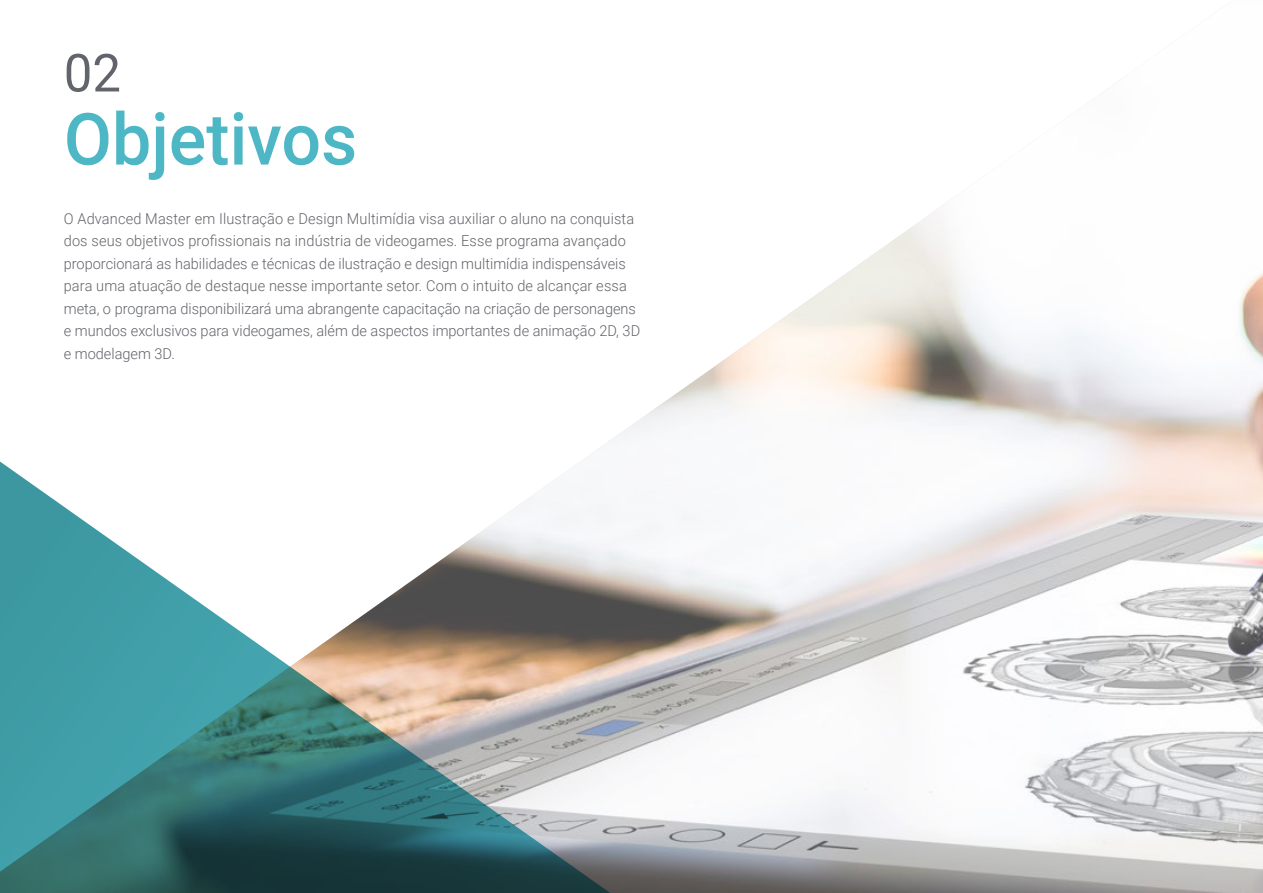
<style>
.page{position:relative;width:1263px;height:893px;background:#fff}
.page>*{position:absolute;margin:0;border:0;box-sizing:border-box;transform-origin:0 0}
.t1{font:500 72px "Roboto";color:#4db7c5}
.t2{font:52.5px "Roboto";color:#61646a}
.t3{font:300 15px/22.5px "Roboto";color:#61646a}
</style>
<div class="page">
<img style="left:603px;top:205px;width:660px;height:688px">
<svg style="left:0;top:446px;width:640px;height:447px"></svg>
<h2 class="t2" style="left:64px;top:36px;width:59px">02</h2>
<h1 class="t1" style="left:64px;top:89px;width:295px">Objetivos</h1>
<p class="t3" style="left:64px;top:207px;width:578px">O Advanced Master em Ilustração e Design Multimídia visa auxiliar o aluno na conquista dos seus objetivos profissionais na indústria de videogames. Esse programa avançado proporcionará as habilidades e técnicas de ilustração e design multimídia indispensáveis para uma atuação de destaque nesse importante setor. Com o intuito de alcançar essa meta, o programa disponibilizará uma abrangente capacitação na criação de personagens e mundos exclusivos para videogames, além de aspectos importantes de animação 2D, 3D e modelagem 3D.</p>
</div>
